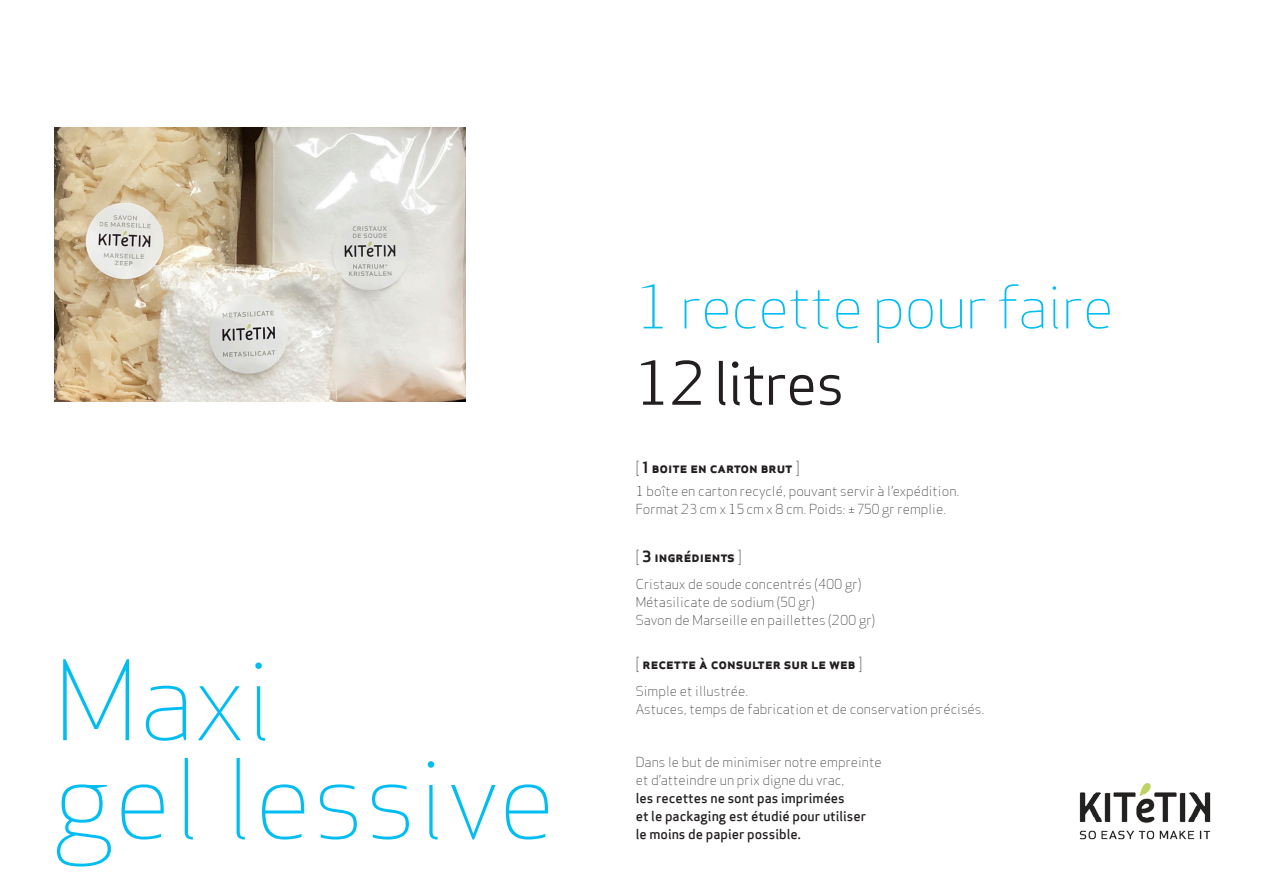
<style>
.page{position:relative;width:1263px;height:893px;background:#fff}
.page>*{position:absolute;margin:0;border:0;box-sizing:border-box;transform-origin:0 0}
.Body{font:108px "Apex Sans Light T";color:#01bdf2}
.Body-2{font:58.5px "Apex Sans Light T";letter-spacing:-.025em;color:#01bdf2}
.Body-3{font:58.5px "Apex Sans Book T";letter-spacing:-.025em;color:#231f20}
.Body-4{font:15px "Apex Sans Bold C";color:#231f20}
.Body-5{font:13.5px/18px "Apex Sans Light T";color:#231f20}
.Body-6{font:13.5px/18px "Apex Sans Medium T";color:#231f20}
.s1{font-family:"Apex Sans Light T"}
</style>
<div class="page">
<img style="left:54px;top:128px;width:412px;height:274px">
<img style="left:1079px;top:783px;width:132px;height:57px">
<p class="Body" style="left:54px;top:631px;width:222px">Maxi</p>
<p class="Body" style="left:54px;top:730px;width:504px">gel lessive</p>
<p class="Body-2" style="left:636px;top:269px;width:480px">1 recette pour faire</p>
<p class="Body-3" style="left:636px;top:346px;width:210px">12 litres</p>
<p class="Body-4" style="left:636px;top:458px;width:165px"><span class="s1">[</span> 1 boite en carton brut <span class="s1">]</span></p>
<p class="Body-5" style="left:636px;top:482px;width:325px">1 boîte en carton recyclé, pouvant servir à l’expédition.<br>Format 23 cm x 15 cm x 8 cm. Poids: ± 750 gr remplie.</p>
<p class="Body-4" style="left:636px;top:547px;width:107px"><span class="s1">[</span> 3 ingrédients <span class="s1">]</span></p>
<p class="Body-5" style="left:636px;top:575px;width:241px">Cristaux de soude concentrés (400 gr)<br>Métasilicate de sodium (50 gr)<br>Savon de Marseille en paillettes (200 gr)</p>
<p class="Body-4" style="left:636px;top:654px;width:228px"><span class="s1">[</span> recette à consulter sur le web <span class="s1">]</span></p>
<p class="Body-5" style="left:636px;top:682px;width:350px">Simple et illustrée.<br>Astuces, temps de fabrication et de conservation précisés.</p>
<p class="Body-6" style="left:636px;top:753px;width:248px"><span class="s1">Dans le but de minimiser notre empreinte et d’atteindre un prix digne du vrac,<br></span>les recettes ne sont pas imprimées<br>et le packaging est étudié pour utiliser<br>le moins de papier possible.</p>
</div>
